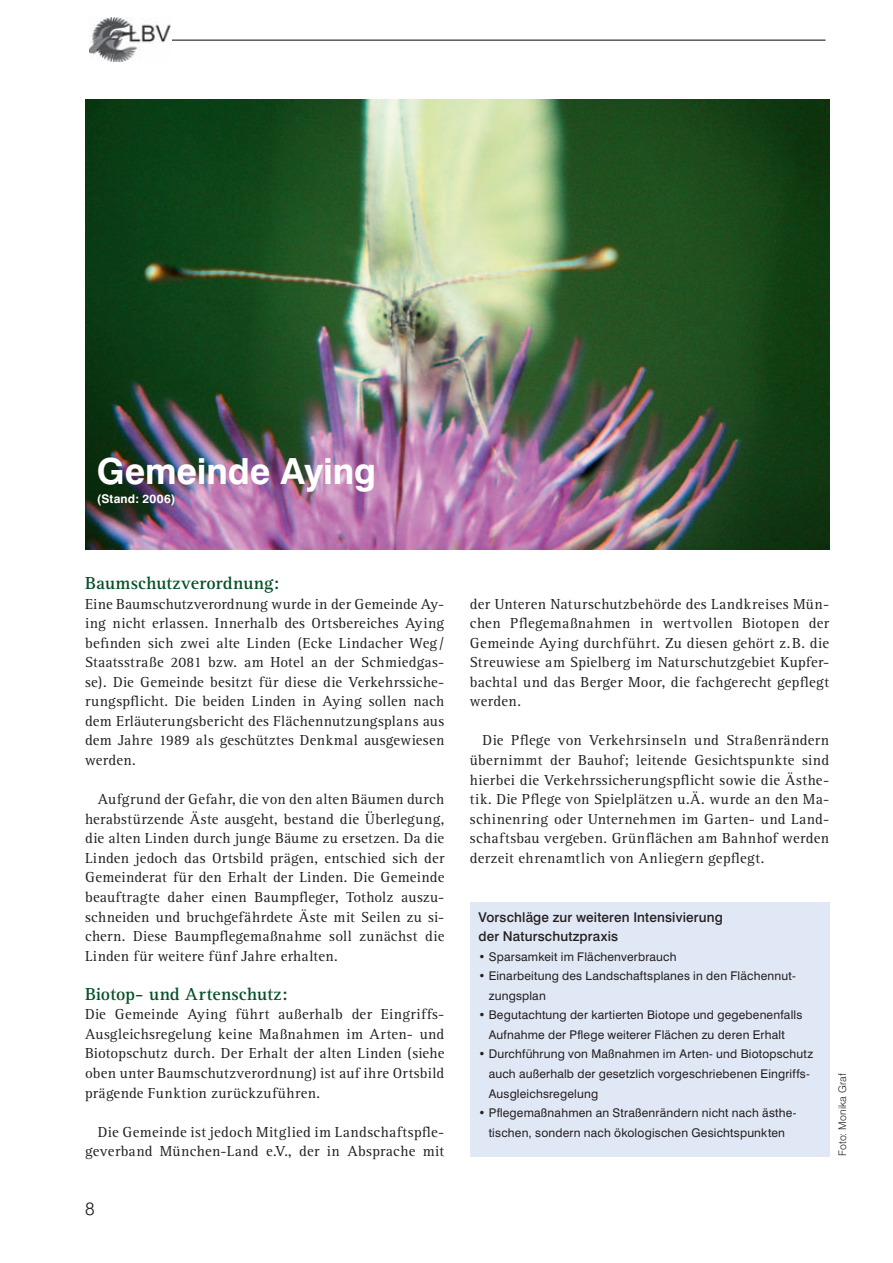
<style>
.page{position:relative;width:893px;height:1263px;background:#fff}
.page>*{position:absolute;margin:0;border:0;box-sizing:border-box;transform-origin:0 0}
.t1{font:700 36px "Swiss 721 BT";letter-spacing:-.005em;color:#fff}
.t2{font:700 18px "Rotis Serif";color:#075027}
.t3{font:300 18px "Swiss 721 BT";color:#231f20}
.t4{font:15px/19.5px "Rotis Serif";letter-spacing:.025em;color:#231f20;text-align:justify}
.t5{font:500 13.5px/19.5px "Swiss 721 BT";letter-spacing:.015em;color:#231f20}
.t6{font:12px/19.5px "Swiss 721 BT";letter-spacing:.015em;color:#231f20}
.t7{font:700 12px "Swiss 721 BT";letter-spacing:.025em;color:#fff}
.t8{font:300 10.5px "Swiss 721 BT";letter-spacing:.015em;color:#231f20}
</style>
<div class="page">
<hr style="left:166px;top:39px;width:660px;height:2px;background:#57585a">
<img style="left:89px;top:17px;width:82px;height:45px">
<img style="left:85px;top:100px;width:744px;height:450px">
<div style="left:470px;top:902px;width:359px;height:255px;background:#e1e8f5"></div>
<h1 class="t1" style="left:97px;top:456px;width:281px">Gemeinde Aying</h1>
<p class="t7" style="left:97px;top:493px;width:80px">(Stand: 2006)</p>
<p class="t2" style="left:85px;top:576px;width:196px">Baumschutzverordnung:</p>
<p class="t4" style="left:85px;top:595px;width:361px">Eine Baumschutzverordnung wurde in der Gemeinde Ay&shy;ing nicht erlassen. Innerhalb des Ortsbereiches Aying befinden sich zwei alte Linden (Ecke Lindacher Weg / Staatsstraße 2081 bzw. am Hotel an der Schmiedgas&shy;se). Die Gemeinde besitzt für diese die Verkehrssiche&shy;rungspflicht. Die beiden Linden in Aying sollen nach dem Erläuterungsbericht des Flächennutzungsplans aus dem Jahre 1989 als geschütztes Denkmal ausgewiesen werden.</p>
<p class="t4" style="left:85px;top:791px;width:361px;text-indent:13px">Aufgrund der Gefahr, die von den alten Bäumen durch herabstürzende Äste ausgeht, bestand die Überlegung, die alten Linden durch junge Bäume zu ersetzen. Da die Linden jedoch das Ortsbild prägen, entschied sich der Gemeinderat für den Erhalt der Linden. Die Gemeinde beauftragte daher einen Baumpfleger, Totholz auszu&shy;schneiden und bruchgefährdete Äste mit Seilen zu si&shy;chern. Diese Baumpflegemaßnahme soll zunächst die Linden für weitere fünf Jahre erhalten.</p>
<p class="t2" style="left:85px;top:987px;width:204px">Biotop- und Artenschutz:</p>
<p class="t4" style="left:85px;top:1006px;width:361px">Die Gemeinde Aying führt außerhalb der Eingriffs-Ausgleichsregelung keine Maßnahmen im Arten- und Biotopschutz durch. Der Erhalt der alten Linden (siehe oben unter Baumschutzverordnung) ist auf ihre Ortsbild prägende Funktion zurückzuführen.</p>
<p class="t4" style="left:85px;top:1123px;width:361px;text-align:right">Die Gemeinde ist jedoch Mitglied im Landschaftspfle&shy;geverband München-Land e.V., der in Absprache mit</p>
<p class="t3" style="left:85px;top:1201px;width:11px">8</p>
<p class="t4" style="left:470px;top:595px;width:361px">der Unteren Naturschutzbehörde des Landkreises Mün&shy;chen Pflegemaßnahmen in wertvollen Biotopen der Gemeinde Aying durchführt. Zu diesen gehört z. B. die Streuwiese am Spielberg im Naturschutzgebiet Kupfer&shy;bachtal und das Berger Moor, die fachgerecht gepflegt werden.</p>
<p class="t4" style="left:470px;top:732px;width:361px;text-indent:13px">Die Pflege von Verkehrsinseln und Straßenrändern übernimmt der Bauhof; leitende Gesichtspunkte sind hierbei die Verkehrssicherungspflicht sowie die Ästhe&shy;tik. Die Pflege von Spielplätzen u.Ä. wurde an den Ma&shy;schinenring oder Unternehmen im Garten- und Land&shy;schaftsbau vergeben. Grünflächen am Bahnhof werden derzeit ehrenamtlich von Anliegern gepflegt.</p>
<p class="t5" style="left:478px;top:908px;width:246px">Vorschläge zur weiteren Intensivierung der Naturschutzpraxis</p>
<p class="t6" style="left:478px;top:947px;width:200px">• Sparsamkeit im Flächenverbrauch</p>
<p class="t6" style="left:489px;top:967px;width:308px;text-indent:-10px">• Einarbeitung des Landschaftsplanes in den Flächennut&shy;zungsplan</p>
<p class="t6" style="left:489px;top:1006px;width:315px;text-indent:-10px">• Begutachtung der kartierten Biotope und gegebenenfalls<br>Aufnahme der Pflege weiterer Flächen zu deren Erhalt</p>
<p class="t6" style="left:489px;top:1045px;width:326px;text-indent:-10px">• Durchführung von Maßnahmen im Arten- und Biotopschutz auch außerhalb der gesetzlich vorgeschriebenen Eingriffs-<br>Ausgleichsregelung</p>
<p class="t6" style="left:478px;top:1104px;width:320px;text-align:center">• Pflegemaßnahmen an Straßenrändern nicht nach ästhe&shy;tischen, sondern nach ökologischen Gesichtspunkten</p>
<p class="t8" style="left:838px;top:1156px;width:85px;rotate:-90deg">Foto: Monika Graf</p>
</div>
